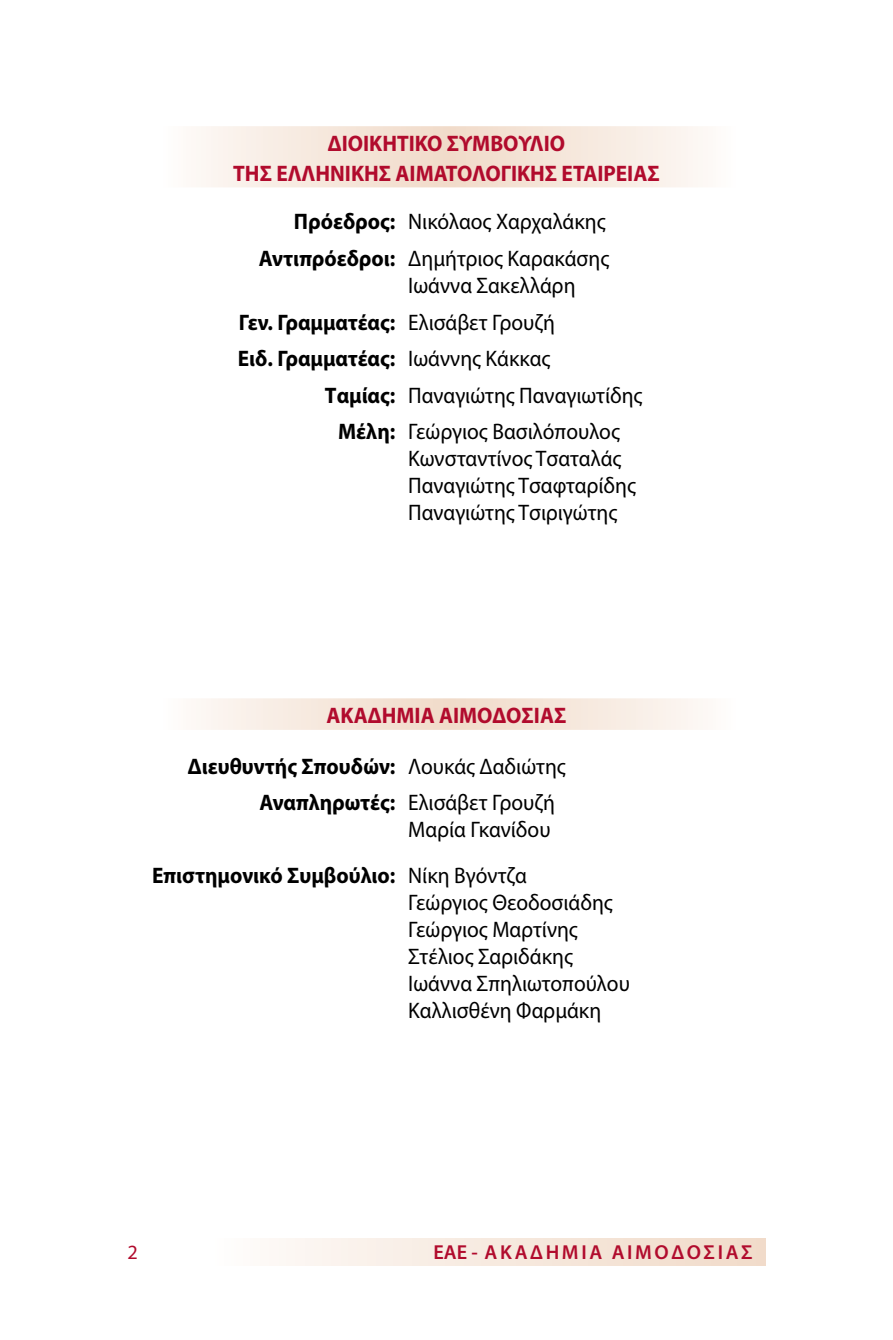
<style>
.page{position:relative;width:893px;height:1340px;background:#fff}
.page>*{position:absolute;margin:0;border:0;box-sizing:border-box;transform-origin:0 0}
.t1{font:22.5px/27px "Myriad Pro";color:#000;scale:.95 1}
.t2{font:700 22.5px/36px "Myriad Pro";color:#000;scale:.95 1}
.t3{font:700 22.5px/29.7px "Myriad Pro";color:#b10b2d;text-align:center;scale:.95 1}
.t4{font:600 20.25px "Myriad Pro";letter-spacing:.13em;color:#b10b2d}
.t5{font:20.25px "Myriad Pro";color:#b10b2d}
.s1{font-weight:700}
.s2{font-weight:400}
</style>
<div class="page">
<div style="left:159px;top:1238px;width:606px;height:27px;background:linear-gradient(to right,#fff,#f0dac8)"></div>
<svg style="left:196px;top:698px;width:507px;height:32px"></svg>
<svg style="left:196px;top:126px;width:507px;height:30px"></svg>
<svg style="left:196px;top:156px;width:507px;height:31px"></svg>
<p class="t3" style="left:233px;top:128px;width:450px">ΔΙΟΙΚΗΤΙΚΟ ΣΥΜΒΟΥΛΙΟ<br>ΤΗΣ ΕΛΛΗΝ ΙΚΗΣ ΑΙΜΑΤΟΛΟΓΙΚΗΣ ΕΤΑΙΡΕΙΑΣ</p>
<p class="t1" style="left:259px;top:203px;width:370px;line-height:36.4px;text-align:right"><span class="s1">Πρόεδρος:</span> Νικόλαος Χαρχαλάκης<br><span class="s1">Αντιπρόεδροι:</span> Δημήτριος Καρακάσης</p>
<p class="t1" style="left:408px;top:271px;width:178px">Ιωάννα Σακελλάρη</p>
<p class="t2" style="left:239px;top:303px;width:334px">Γεν. Γραμματέας: <span class="s2">Ελισάβετ Γρουζή</span></p>
<p class="t2" style="left:238px;top:340px;width:331px">Ειδ. Γραμματέας: <span class="s2">Ιωάννης Κάκκας</span></p>
<p class="t1" style="left:325px;top:381px;width:336px"><span class="s1">Ταμίας:</span> Παναγιώτης Παναγιωτίδης</p>
<p class="t1" style="left:338px;top:418px;width:298px"><span class="s1">Μέλη:</span> Γεώργιος Βασιλόπουλος</p>
<p class="t1" style="left:408px;top:445px;width:241px">Κωνσταντίνος Τσαταλάς<br>Παναγιώτης Τσαφταρίδης<br>Παναγιώτης Τσιριγώτης</p>
<p class="t3" style="left:327px;top:700px;width:254px">ΑΚΑΔΗΜΙΑ ΑΙΜΟΔΟΣΙΑΣ</p>
<p class="t2" style="left:259px;top:748px;width:324px;text-indent:-71px">Διευθυντής Σπουδών: <span class="s2">Λουκάς Δαδιώτης<br></span>Αναπληρωτές: <span class="s2">Ελισάβετ Γρουζή</span></p>
<p class="t1" style="left:152px;top:807px;width:421px;line-height:45px;text-indent:256px">Μαρία Γκανίδου<br><span class="s1">Επιστημονικό Συμβούλιο:</span> Νίκη Βγόντζα</p>
<p class="t1" style="left:408px;top:888px;width:235px">Γεώργιος Θεοδοσιάδης<br>Γεώργιος Μαρτίνης<br>Στέλιος Σαριδάκης<br>Ιωάννα Σπηλιωτοπούλου<br>Καλλισθένη Φαρμάκη</p>
<p class="t5" style="left:128px;top:1240px;width:12px">2</p>
<p class="t4" style="left:433px;top:1239px;width:321px">EAE - ΑΚΑΔΗΜΙΑ ΑΙΜΟΔΟΣΙΑΣ</p>
</div>
